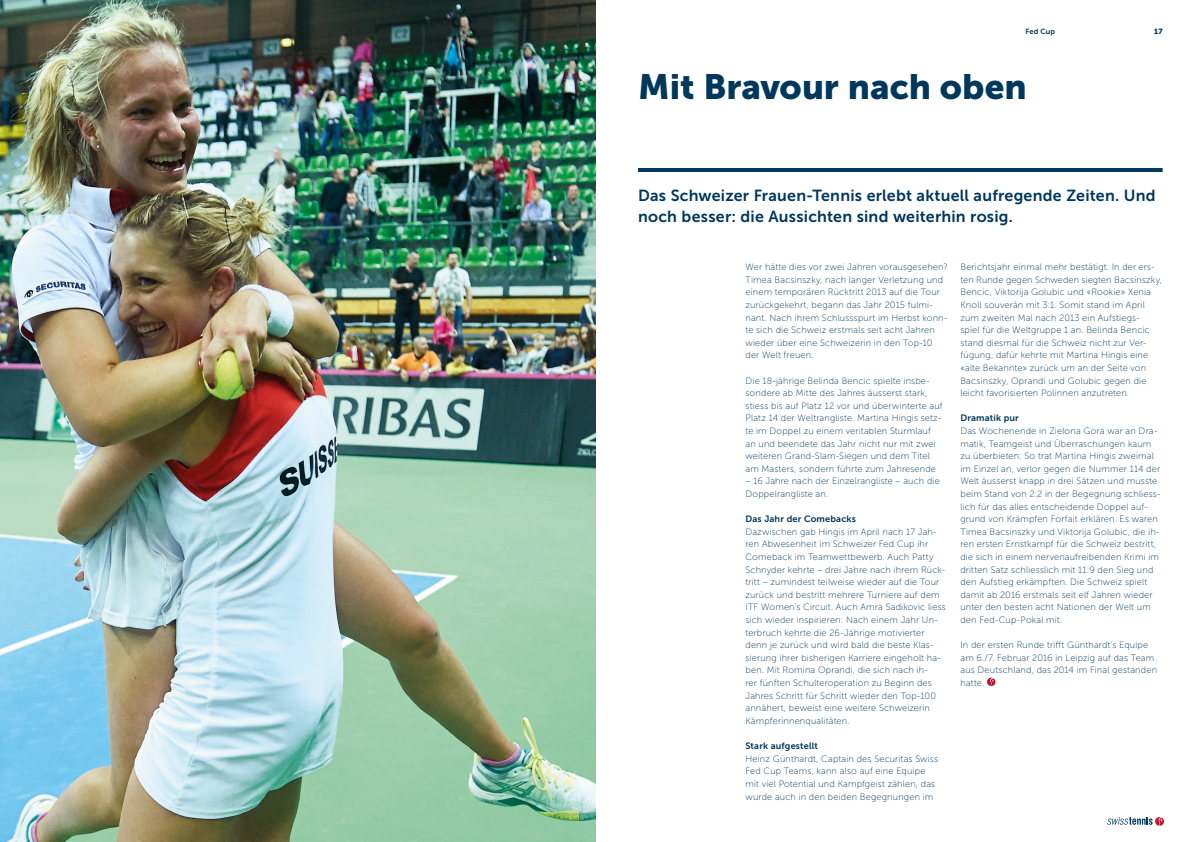
<style>
.page{position:relative;width:1191px;height:842px;background:#fff}
.page>*{position:absolute;margin:0;border:0;box-sizing:border-box;transform-origin:0 0}
.Thementitel{font:35px "Museo Sans 900";color:#00375c}
.Lead{font:16px/21px "Museo Sans 700";letter-spacing:.015em;color:#00375c}
.Lauftext{font:9.2px/12.6px "Museo Sans 100";letter-spacing:.02em;color:#00375c}
.Zwischentitel{font:9.2px "Museo Sans 700";letter-spacing:.015em;color:#00375c}
.t1{font:7.5px "Museo Sans 700";letter-spacing:.02em;color:#00375c}
.t2{font:7.5px "Museo Sans 900";color:#00375c}
</style>
<div class="page">
<svg style="left:1107px;top:817px;width:57px;height:9px"></svg>
<hr style="left:638px;top:168px;width:524px;height:4px;background:#00375c">
<svg style="left:987px;top:678px;width:8px;height:8px"></svg>
<img style="left:0;top:0;width:595px;height:842px">
<p class="t1" style="left:1025px;top:27px;width:31px">Fed Cup</p>
<p class="Thementitel" style="left:638px;top:67px;width:390px">Mit Bravour nach oben</p>
<p class="t2" style="left:1154px;top:27px;width:10px">17</p>
<p class="Lead" style="left:638px;top:184px;width:519px">Das Schweizer Frauen-Tennis erlebt aktuell aufregende Zeiten. Und noch besser: die Aussichten sind weiterhin rosig.</p>
<p class="Lauftext" style="left:745px;top:261px;width:204px">Wer hätte dies vor zwei Jahren vorausgesehen?<br>Timea Bacsinszky, nach langer Verletzung und einem temporären Rücktritt 2013 auf die Tour zurückgekehrt, begann das Jahr 2015 fulmi&shy;nant. Nach ihrem Schlussspurt im Herbst konn&shy;te sich die Schweiz erstmals seit acht Jahren wieder über eine Schweizerin in den Top-10 der Welt freuen.</p>
<p class="Lauftext" style="left:745px;top:374px;width:199px">Die 18-jährige Belinda Bencic spielte insbe&shy;sondere ab Mitte des Jahres äusserst stark, stiess bis auf Platz 12 vor und überwinterte auf Platz 14 der Weltrangliste. Martina Hingis setz&shy;te im Doppel zu einem veritablen Sturmlauf an und beendete das Jahr nicht nur mit zwei weiteren Grand-Slam-Siegen und dem Titel am Masters, sondern führte zum Jahresende</p>
<p class="Lauftext" style="left:745px;top:475px;width:196px">– 16 Jahre nach der Einzelrangliste – auch die<br>Doppelrangliste an.</p>
<p class="Zwischentitel" style="left:745px;top:514px;width:112px">Das Jahr der Comebacks</p>
<p class="Lauftext" style="left:745px;top:525px;width:202px">Dazwischen gab Hingis im April nach 17 Jah&shy;ren Abwesenheit im Schweizer Fed Cup ihr Comeback im Teamwettbewerb. Auch Patty Schnyder kehrte – drei Jahre nach ihrem Rück&shy;tritt – zumindest teilweise wieder auf die Tour zurück und bestritt mehrere Turniere auf dem ITF Women’s Circuit. Auch Amra Sadikovic liess sich wieder inspirieren: Nach einem Jahr Un&shy;terbruch kehrte die 26-Jährige motivierter denn je zurück und wird bald die beste Klas&shy;sierung ihrer bisherigen Karriere eingeholt ha&shy;ben. Mit Romina Oprandi, die sich nach ih-<br>rer fünften Schulteroperation zu Beginn des Jahres Schritt für Schritt wieder den Top-100 annähert, beweist eine weitere Schweizerin Kämpferinnenqualitäten.</p>
<p class="Zwischentitel" style="left:745px;top:741px;width:74px">Stark aufgestellt</p>
<p class="Lauftext" style="left:745px;top:752px;width:194px">Heinz Günthardt, Captain des Securitas Swiss Fed Cup Teams, kann also auf eine Equipe mit viel Potential und Kampfgeist zählen, das wurde auch in den beiden Begegnungen im</p>
<p class="Lauftext" style="left:960px;top:261px;width:203px">Berichtsjahr einmal mehr bestätigt. In der ers&shy;ten Runde gegen Schweden siegten Bacsinszky, Bencic, Viktorija Golubic und «Rookie» Xenia Knoll souverän mit 3:1. Somit stand im April zum zweiten Mal nach 2013 ein Aufstiegs-<br>spiel für die Weltgruppe 1 an. Belinda Bencic stand diesmal für die Schweiz nicht zur Ver&shy;fügung, dafür kehrte mit Martina Hingis eine «alte Bekannte» zurück um an der Seite von Bacsinszky, Oprandi und Golubic gegen die leicht favorisierten Polinnen anzutreten.</p>
<p class="Zwischentitel" style="left:960px;top:413px;width:60px">Dramatik pur</p>
<p class="Lauftext" style="left:960px;top:425px;width:201px">Das Wochenende in Zielona Gora war an Dra&shy;matik, Teamgeist und Überraschungen kaum zu überbieten: So trat Martina Hingis zweimal im Einzel an, verlor gegen die Nummer 114 der Welt äusserst knapp in drei Sätzen und musste beim Stand von 2:2 in der Begegnung schliess&shy;lich für das alles entscheidende Doppel auf&shy;grund von Krämpfen Forfait erklären. Es waren Timea Bacsinszky und Viktorija Golubic, die ih&shy;ren ersten Ernstkampf für die Schweiz bestritt, die sich in einem nervenaufreibenden Krimi im dritten Satz schliesslich mit 11:9 den Sieg und den Aufstieg erkämpften. Die Schweiz spielt damit ab 2016 erstmals seit elf Jahren wieder unter den besten acht Nationen der Welt um den Fed-Cup-Pokal mit.</p>
<p class="Lauftext" style="left:960px;top:639px;width:198px">In der ersten Runde trifft Günthardt’s Equipe am 6./7. Februar 2016 in Leipzig auf das Team aus Deutschland, das 2014 im Final gestanden hatte.</p>
</div>
